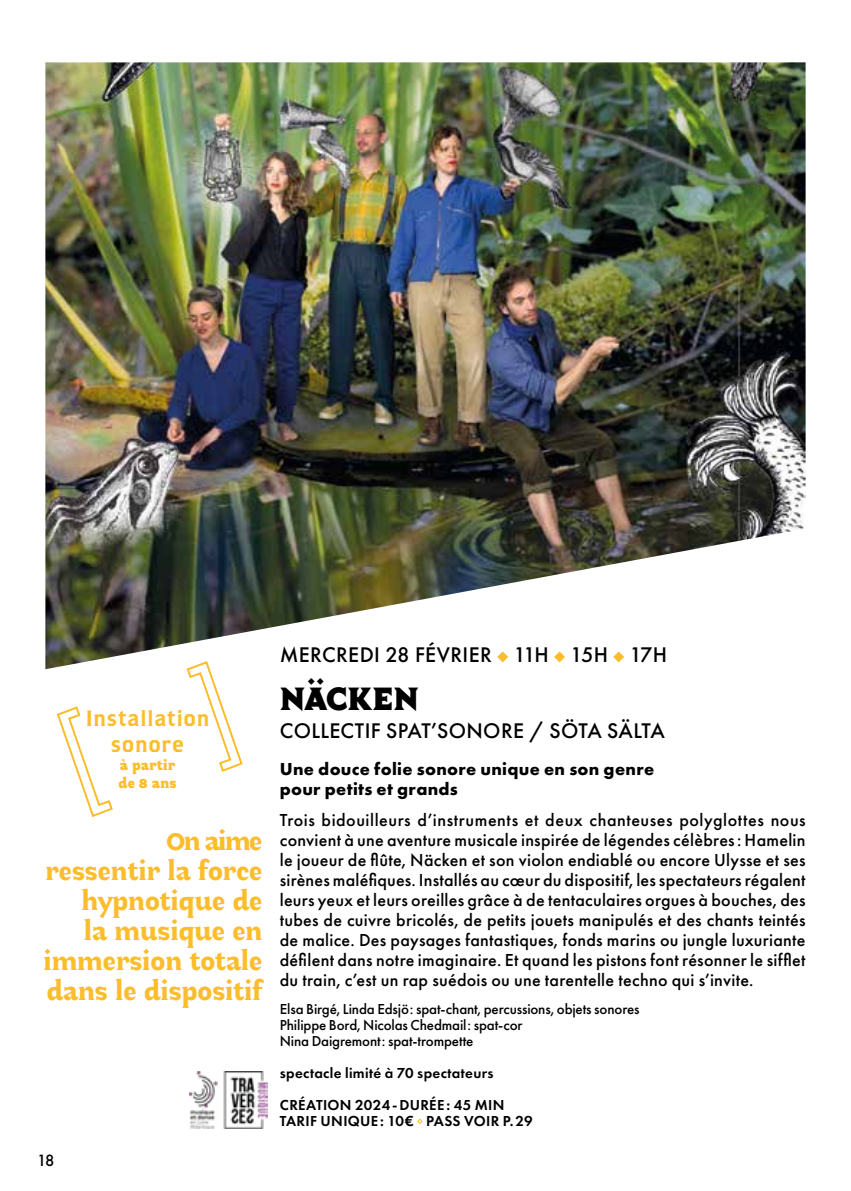
<style>
.page{position:relative;width:851px;height:1191px;background:#fff}
.page>*{position:absolute;margin:0;border:0;box-sizing:border-box;transform-origin:0 0}
.t1{font:700 40px "Sans Merci";letter-spacing:-.01em;color:#000}
.t2{font:30px/30px "Sans Merci";color:#fbbd2c;text-align:right}
.t3{font:500 22px "Futura PT";letter-spacing:.01em;color:#000}
.t4{font:22px/26px "Brothers OT";letter-spacing:.01em;color:#fbbd2c;text-align:center}
.t5{font:500 18px/20px "Futura PT";letter-spacing:.015em;color:#000;text-align:justify}
.t6{font:700 18px/20px "Futura PT";letter-spacing:.015em;color:#000}
.t7{font:700 16px/18px "Sans Merci";color:#fbbd2c}
.t8{font:500 15px/16px "Futura PT";letter-spacing:-.01em;color:#000}
.t9{font:600 15px/32px "Futura PT";letter-spacing:.02em;color:#000}
.t10{font:500 15px "Futura";color:#000}
</style>
<div class="page">
<svg style="left:56px;top:706px;width:57px;height:111px"></svg>
<svg style="left:186px;top:669px;width:57px;height:103px"></svg>
<svg style="left:417px;top:1118px;width:6px;height:6px"></svg>
<img style="left:45px;top:62px;width:760px;height:607px">
<img style="left:189px;top:1071px;width:79px;height:57px">
<p class="t4" style="left:85px;top:706px;width:125px">Installation sonore</p>
<p class="t7" style="left:118px;top:756px;width:59px">à partir de 8 ans</p>
<h2 class="t2" style="left:43px;top:827px;width:220px">On aime<br>ressentir la force hypnotique de<br>la musique en immersion totale dans le dispositif</h2>
<p class="t10" style="left:37px;top:1150px;width:19px">18</p>
<p class="t3" style="left:280px;top:642px;width:388px">MERCREDI 28 FÉVRIER 11H 15H 17H</p>
<h1 class="t1" style="left:280px;top:676px;width:140px">NÄCKEN</h1>
<p class="t3" style="left:280px;top:717px;width:386px">COLLECTIF SPAT’SONORE / SÖTA SÄLTA</p>
<p class="t6" style="left:280px;top:758px;width:376px">Une douce folie sonore unique en son genre pour petits et grands</p>
<p class="t5" style="left:280px;top:810px;width:527px">Trois bidouilleurs d’instruments et deux chanteuses polyglottes nous convient à une aventure musicale inspirée de légendes célèbres: Hamelin le joueur de flûte, Näcken et son violon endiablé ou encore Ulysse et ses sirènes maléfiques. Installés au cœur du dispositif, les spectateurs régalent leurs yeux et leurs oreilles grâce à de tentaculaires orgues à bouches, des tubes de cuivre bricolés, de petits jouets manipulés et des chants teintés de malice. Des paysages fantastiques, fonds marins ou jungle luxuriante défilent dans notre imaginaire. Et quand les pistons font résonner le sifflet du train, c’est un rap suédois ou une tarentelle techno qui s’invite.</p>
<p class="t8" style="left:280px;top:1000px;width:361px">Elsa Birgé, Linda Edsjö: spat-chant, percussions, objets sonores<br>Philippe Bord, Nicolas Chedmail: spat-cor<br>Nina Daigremont: spat-trompette</p>
<p class="t9" style="left:280px;top:1056px;width:226px">spectacle limité à 70 spectateurs<br>CRÉATION 2024-DURÉE: 45 MIN</p>
<p class="t9" style="left:280px;top:1104px;width:254px">TARIF UNIQUE: 10€ PASS VOIR P.29</p>
</div>
